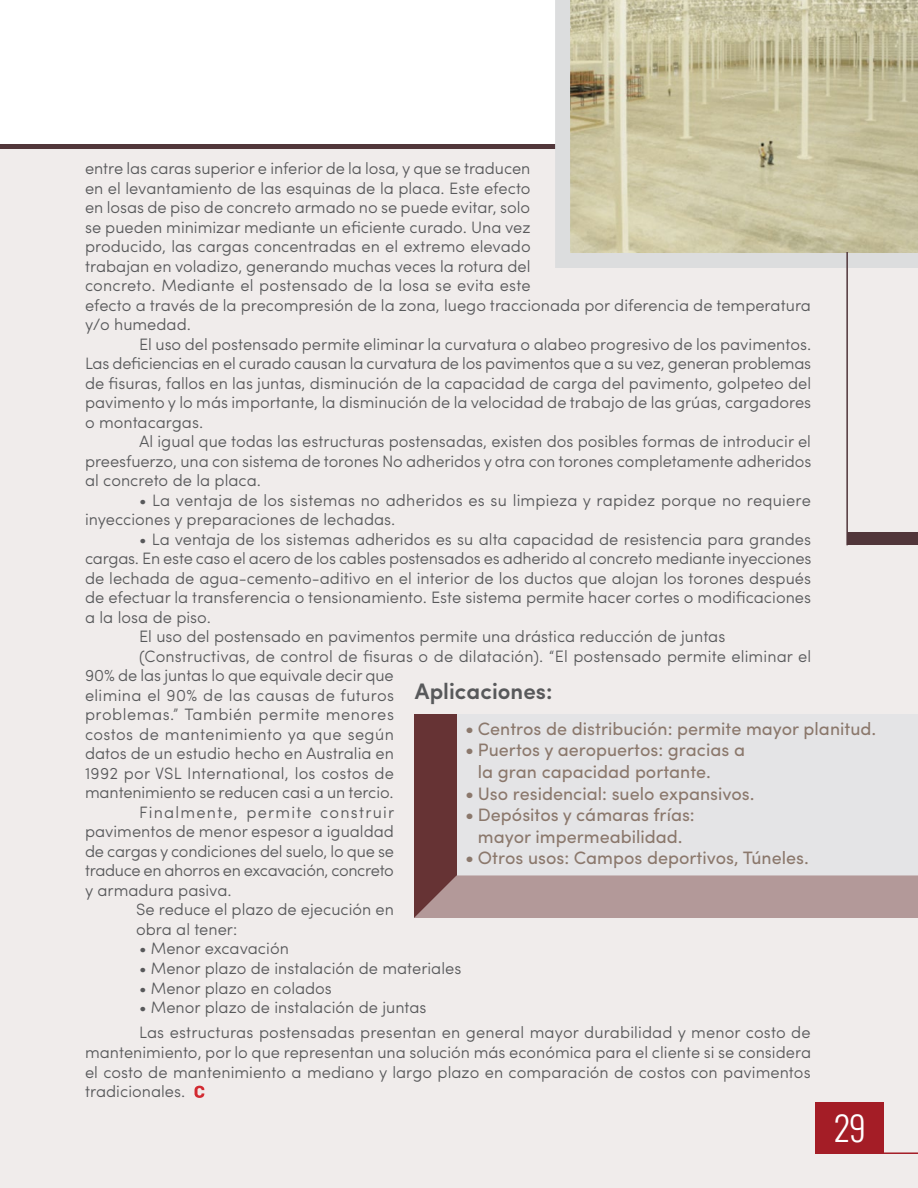
<style>
.page{position:relative;width:918px;height:1188px;background:#fff}
.page>*{position:absolute;margin:0;border:0;box-sizing:border-box;transform-origin:0 0}
.t1{font:300 33px "Oswald";color:#fff}
.t2{font:600 22.5px "Sofia Pro";color:#58595b}
.t3{font:18px/21.6px "Sofia Pro";color:#8b786c}
.t4{font:300 16.5px/19.5px "Sofia Pro";color:#58595b}
.t5{font:300 16.5px "Sofia Pro";letter-spacing:-.02em;color:#58595b}
.t6{font:300 16.5px "Sofia Pro";letter-spacing:.02em;color:#58595b}
.t7{font:300 16.5px "Sofia Pro";letter-spacing:.03em;color:#58595b}
.t8{font:300 16.5px "Sofia Pro";letter-spacing:.025em;color:#58595b}
.t9{font:300 16.5px "Sofia Pro";letter-spacing:.075em;color:#58595b}
.s1{font-size:19.5px}
</style>
<div class="page">
<div style="left:0;top:144px;width:918px;height:1044px;background:#f0eceb"></div>
<hr style="left:0;top:144px;width:614px;height:4px;background:#51363a">
<svg style="left:555px;top:0;width:363px;height:268px;background:#cac4a5"></svg>
<svg style="left:195px;top:1086px;width:9px;height:12px"></svg>
<div style="left:432px;top:714px;width:486px;height:179px;background:#e4e4e6"></div>
<div style="left:414px;top:714px;width:43px;height:204px;background:#663334"></div>
<div style="left:414px;top:875px;width:504px;height:43px;background:#b39999"></div>
<hr style="left:846px;top:252px;width:2px;height:293px;background:#51363a">
<div style="left:847px;top:532px;width:71px;height:13px;background:#51363a"></div>
<div style="left:816px;top:1103px;width:68px;height:51px;background:#a41d26"></div>
<hr style="left:816px;top:1152px;width:102px;height:2px;background:#a41d26">
<p class="t4" style="left:85px;top:158px;width:728px">entre las caras superior e inferior de la losa, y que se traducen<br>en el levantamiento de las esquinas de la placa. Este efecto<br>en losas de piso de concreto armado no se puede evitar, solo<br>se pueden minimizar mediante un eficiente curado. Una vez<br>producido, las cargas concentradas en el extremo elevado<br>trabajan en voladizo, generando muchas veces la rotura del<br>concreto. Mediante el postensado de la losa se evita este<br>efecto a través de la precompresión de la zona, luego traccionada por diferencia de temperatura y/o humedad.</p>
<p class="t4" style="left:85px;top:333px;width:728px;text-align:justify;text-indent:54px">El uso del postensado permite eliminar la curvatura o alabeo progresivo de los pavimentos.<br>Las deficiencias en el curado causan la curvatura de los pavimentos que a su vez, generan problemas de fisuras, fallos en las juntas, disminución de la capacidad de carga del pavimento, golpeteo del pavimento y lo más importante, la disminución de la velocidad de trabajo de las grúas, cargadores o montacargas.</p>
<p class="t4" style="left:85px;top:431px;width:728px;text-align:justify;text-indent:54px">Al igual que todas las estructuras postensadas, existen dos posibles formas de introducir el preesfuerzo, una con sistema de torones No adheridos y otra con torones completamente adheridos al concreto de la placa.</p>
<p class="t4" style="left:85px;top:489px;width:727px;text-indent:54px">• La ventaja de los sistemas no adheridos es su limpieza y rapidez porque no requiere inyecciones y preparaciones de lechadas.</p>
<p class="t4" style="left:139px;top:528px;width:674px">• La ventaja de los sistemas adheridos es su alta capacidad de resistencia para grandes</p>
<p class="t4" style="left:85px;top:548px;width:728px">cargas. En este caso el acero de los cables postensados es adherido al concreto mediante inyecciones</p>
<p class="t4" style="left:85px;top:567px;width:728px">de lechada de agua-cemento-aditivo en el interior de los ductos que alojan los torones después</p>
<p class="t4" style="left:85px;top:587px;width:728px">de efectuar la transferencia o tensionamiento. Este sistema permite hacer cortes o modificaciones</p>
<p class="t4" style="left:85px;top:606px;width:128px">a la losa de piso.</p>
<p class="t4" style="left:139px;top:626px;width:588px">El uso del postensado en pavimentos permite una drástica reducción de juntas</p>
<p class="t4" style="left:139px;top:645px;width:674px">(Constructivas, de control de fisuras o de dilatación). “El postensado permite eliminar el</p>
<p class="t4" style="left:85px;top:665px;width:310px">90% de las juntas lo que equivale decir que</p>
<p class="t6" style="left:85px;top:683px;width:311px">elimina el 90% de las causas de futuros</p>
<p class="t7" style="left:85px;top:703px;width:310px">problemas.” También permite menores</p>
<p class="t8" style="left:85px;top:722px;width:310px">costos de mantenimiento ya que según</p>
<p class="t4" style="left:85px;top:743px;width:310px">datos de un estudio hecho en Australia en</p>
<p class="t4" style="left:85px;top:762px;width:311px">1992 por VSL International, los costos de</p>
<p class="t4" style="left:85px;top:782px;width:310px">mantenimiento se reducen casi a un tercio.</p>
<p class="t9" style="left:139px;top:800px;width:257px">Finalmente, permite construir</p>
<p class="t4" style="left:85px;top:821px;width:311px">pavimentos de menor espesor a igualdad</p>
<p class="t4" style="left:85px;top:840px;width:310px">de cargas y condiciones del suelo, lo que se</p>
<p class="t5" style="left:85px;top:859px;width:310px">traduce en ahorros en excavación, concreto</p>
<p class="t4" style="left:85px;top:879px;width:148px">y armadura pasiva.</p>
<p class="t4" style="left:136px;top:899px;width:259px">Se reduce el plazo de ejecución en</p>
<p class="t4" style="left:136px;top:918px;width:103px">obra al tener:</p>
<p class="t4" style="left:139px;top:938px;width:151px">• Menor excavación</p>
<p class="t4" style="left:139px;top:957px;width:324px">• Menor plazo de instalación de materiales</p>
<p class="t4" style="left:139px;top:977px;width:194px">• Menor plazo en colados</p>
<p class="t4" style="left:139px;top:993px;width:673px;line-height:25.5px">• Menor plazo de instalación de juntas<br>Las estructuras postensadas presentan en general mayor durabilidad y menor costo de</p>
<p class="t4" style="left:85px;top:1041px;width:728px;text-align:justify">mantenimiento, por lo que representan una solución más económica para el cliente si se considera el costo de mantenimiento a mediano y largo plazo en comparación de costos con pavimentos tradicionales.</p>
<h2 class="t2" style="left:415px;top:674px;width:139px">Aplicaciones:</h2>
<p class="t3" style="left:465px;top:716px;width:413px"><span class="s1">•</span> Centros de distribución: permite mayor planitud.</p>
<p class="t3" style="left:478px;top:738px;width:269px;text-indent:-13px"><span class="s1">•</span> Puertos y aeropuertos: gracias a la gran capacidad portante.</p>
<p class="t3" style="left:465px;top:781px;width:291px"><span class="s1">•</span> Uso residencial: suelo expansivos.</p>
<p class="t3" style="left:465px;top:803px;width:231px;text-align:center"><span class="s1">•</span> Depósitos y cámaras frías: mayor impermeabilidad.</p>
<p class="t3" style="left:465px;top:846px;width:345px"><span class="s1">•</span> Otros usos: Campos deportivos, Túneles.</p>
<h1 class="t1" style="left:834px;top:1105px;width:32px">29</h1>
</div>
